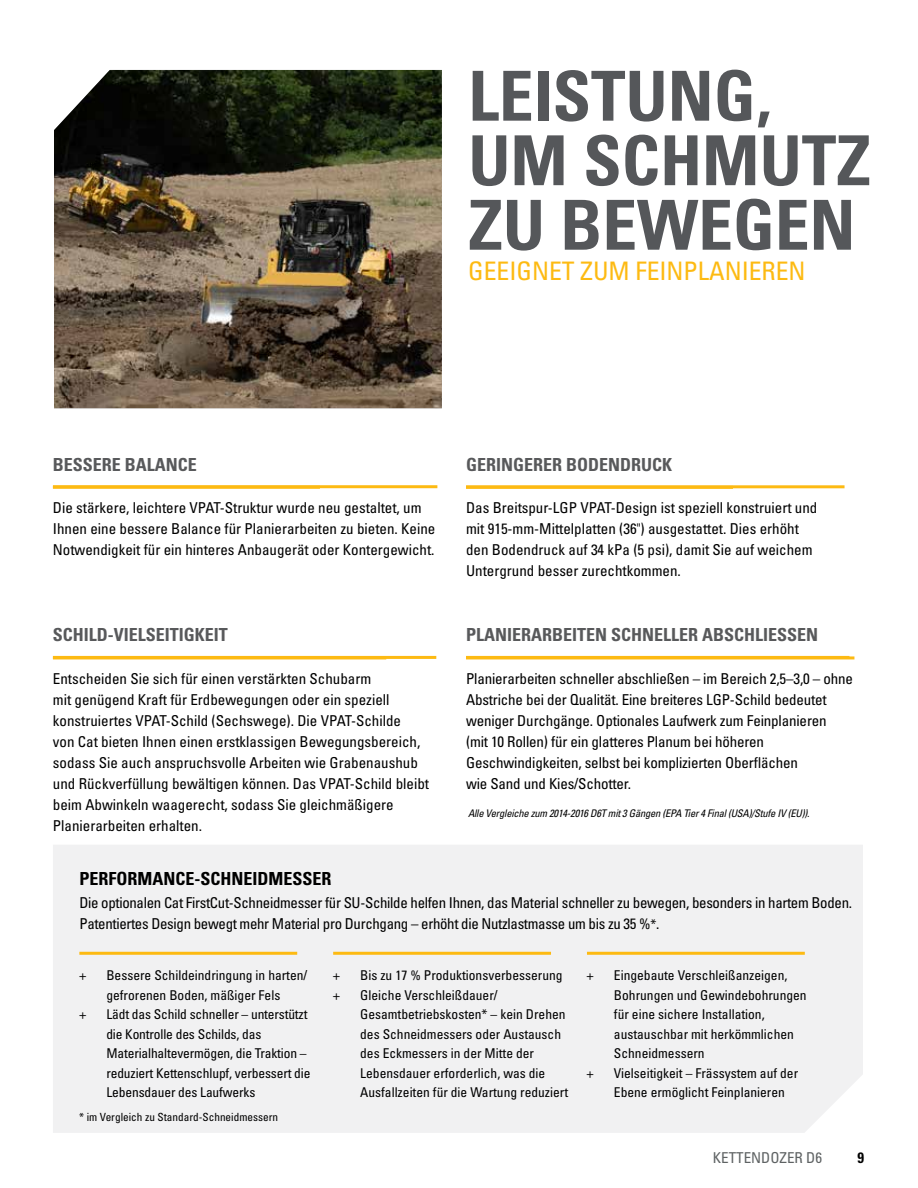
<style>
.page{position:relative;width:918px;height:1188px;background:#fff}
.page>*{position:absolute;margin:0;border:0;box-sizing:border-box;transform-origin:0 0}
.t1{font:69px/64.5px "Univers LTCYR 67 Bold Cond";color:#55575a}
.t2{font:condensed 25.5px "Univers LTCYR 57";color:#fdba12}
.t3{font:18px "Univers LTCYR 67 Bold Cond";color:#58595b}
.t4{font:18px "Univers LTCYR 67 Bold Cond";color:#000}
.t5{font:condensed 15px/21px "Univers LTCYR 57";color:#000}
.t6{font:condensed 15px/21px "Univers LTCYR 57";letter-spacing:-.02em;color:#000}
.t7{font:condensed 15px "Univers LTCYR 57";color:#5e6263}
.t8{font:15px "Univers LTCYR 67 Bold Cond";color:#000}
.t9{font:condensed 13.5px/19.5px "Univers LTCYR 57";color:#000}
.t10{font:condensed 11.25px "Univers LTCYR 57";color:#000}
.t11{font:italic condensed 10.5px "Univers LT Std";letter-spacing:-.02em;color:#000}
.s1{font-size:13.5px}
.s2{font-family:"Univers LT Std"}
</style>
<div class="page">
<div style="left:53px;top:845px;width:810px;height:288px;background:#f1f1f2"></div>
<hr style="left:53px;top:485px;width:384px;height:3px;background:#fdba12">
<hr style="left:466px;top:485px;width:379px;height:3px;background:#fdba12">
<hr style="left:53px;top:656px;width:383px;height:3px;background:#fdba12">
<hr style="left:53px;top:486px;width:267px;height:3px;background:#fdba12">
<hr style="left:466px;top:486px;width:267px;height:3px;background:#fdba12">
<hr style="left:466px;top:656px;width:388px;height:3px;background:#fdba12">
<img style="left:54px;top:70px;width:388px;height:338px">
<hr style="left:79px;top:952px;width:218px;height:3px;background:#fdba12">
<hr style="left:333px;top:952px;width:218px;height:3px;background:#fdba12">
<hr style="left:587px;top:952px;width:218px;height:3px;background:#fdba12">
<h1 class="t1" style="left:468px;top:63px;width:404px">LEISTUNG,<br>UM SCHMUTZ<br>ZU BEWEGEN</h1>
<h2 class="t2" style="left:468px;top:254px;width:339px">GEEIGNET ZUM FEINPLANIEREN</h2>
<p class="t3" style="left:53px;top:453px;width:146px">BESSERE BALANCE</p>
<p class="t3" style="left:466px;top:453px;width:208px">GERINGERER BODENDRUCK</p>
<p class="t5" style="left:53px;top:497px;width:384px">Die stärkere, leichtere VPAT-Struktur wurde neu gestaltet, um<br>Ihnen eine bessere Balance für Planierarbeiten zu bieten. Keine<br>Notwendigkeit für ein hinteres Anbaugerät oder Kontergewicht.</p>
<p class="t5" style="left:466px;top:497px;width:353px">Das Breitspur-LGP VPAT-Design ist speziell konstruiert und mit 915-mm-Mittelplatten (36") ausgestattet. Dies erhöht den Bodendruck auf 34 kPa (5 psi), damit Sie auf weichem Untergrund besser zurechtkommen.</p>
<p class="t3" style="left:53px;top:624px;width:177px">SCHILD-VIELSEITIGKEIT</p>
<p class="t3" style="left:466px;top:624px;width:354px">PLANIERARBEITEN SCHNELLER ABSCHLIESSEN</p>
<p class="t5" style="left:53px;top:667px;width:378px">Entscheiden Sie sich für einen verstärkten Schubarm<br>mit genügend Kraft für Erdbewegungen oder ein speziell konstruiertes VPAT-Schild (Sechswege). Die VPAT-Schilde<br>von Cat bieten Ihnen einen erstklassigen Bewegungsbereich, sodass Sie auch anspruchsvolle Arbeiten wie Grabenaushub und Rückverfüllung bewältigen können. Das VPAT-Schild bleibt beim Abwinkeln waagerecht, sodass Sie gleichmäßigere Planierarbeiten erhalten.</p>
<p class="t4" style="left:79px;top:867px;width:254px">PERFORMANCE-SCHNEIDMESSER</p>
<p class="t5" style="left:466px;top:667px;width:388px">Planierarbeiten schneller abschließen – im Bereich 2,5–3,0 – ohne Abstriche bei der Qualität. Eine breiteres LGP-Schild bedeutet weniger Durchgänge. Optionales Laufwerk zum Feinplanieren<br>(mit 10 Rollen) für ein glatteres Planum bei höheren Geschwindigkeiten, selbst bei komplizierten Oberflächen<br>wie Sand und Kies/Schotter.</p>
<p class="t11" style="left:468px;top:807px;width:343px">Alle Vergleiche zum 2014-2016 D6T mit 3 Gängen (EPA Tier 4 Final (USA)/Stufe IV (EU)).</p>
<p class="t6" style="left:79px;top:892px;width:774px">Die optionalen Cat FirstCut-Schneidmesser für SU-Schilde helfen Ihnen, das Material schneller zu bewegen, besonders in hartem Boden.<br>Patentiertes Design bewegt mehr Material pro Durchgang – erhöht die Nutzlastmasse um bis zu 35 %<span class="s1">*</span>.</p>
<p class="t9" style="left:79px;top:965px;width:8px">+</p>
<p class="t9" style="left:106px;top:965px;width:202px">Bessere Schildeindringung in harten/ gefrorenen Boden, mäßiger Fels</p>
<p class="t9" style="left:79px;top:1004px;width:8px">+</p>
<p class="t9" style="left:106px;top:1004px;width:206px">Lädt das Schild schneller – unterstützt die Kontrolle des Schilds, das Materialhaltevermögen, die Traktion – reduziert Kettenschlupf, verbessert die Lebensdauer des Laufwerks</p>
<p class="t10" style="left:79px;top:1110px;width:200px">* im Vergleich zu Standard-Schneidmessern</p>
<p class="t9" style="left:333px;top:965px;width:8px">+</p>
<p class="t9" style="left:360px;top:965px;width:204px">Bis zu 17 % Produktionsverbesserung</p>
<p class="t9" style="left:333px;top:985px;width:8px">+</p>
<p class="t9" style="left:360px;top:985px;width:210px">Gleiche Verschleißdauer/ Gesamtbetriebskosten* <span class="s2">–</span> kein Drehen des Schneidmessers oder Austausch des Eckmessers in der Mitte der Lebensdauer erforderlich, was die Ausfallzeiten für die Wartung reduziert</p>
<p class="t9" style="left:587px;top:965px;width:8px">+</p>
<p class="t9" style="left:614px;top:965px;width:194px">Eingebaute Verschleißanzeigen,<br>Bohrungen und Gewindebohrungen für eine sichere Installation, austauschbar mit herkömmlichen<br>Schneidmessern</p>
<p class="t9" style="left:587px;top:1063px;width:8px">+</p>
<p class="t9" style="left:614px;top:1063px;width:186px">Vielseitigkeit – Frässystem auf der<br>Ebene ermöglicht Feinplanieren</p>
<p class="t7" style="left:713px;top:1148px;width:111px">KETTENDOZER D6</p>
<p class="t8" style="left:857px;top:1148px;width:8px">9</p>
</div>
